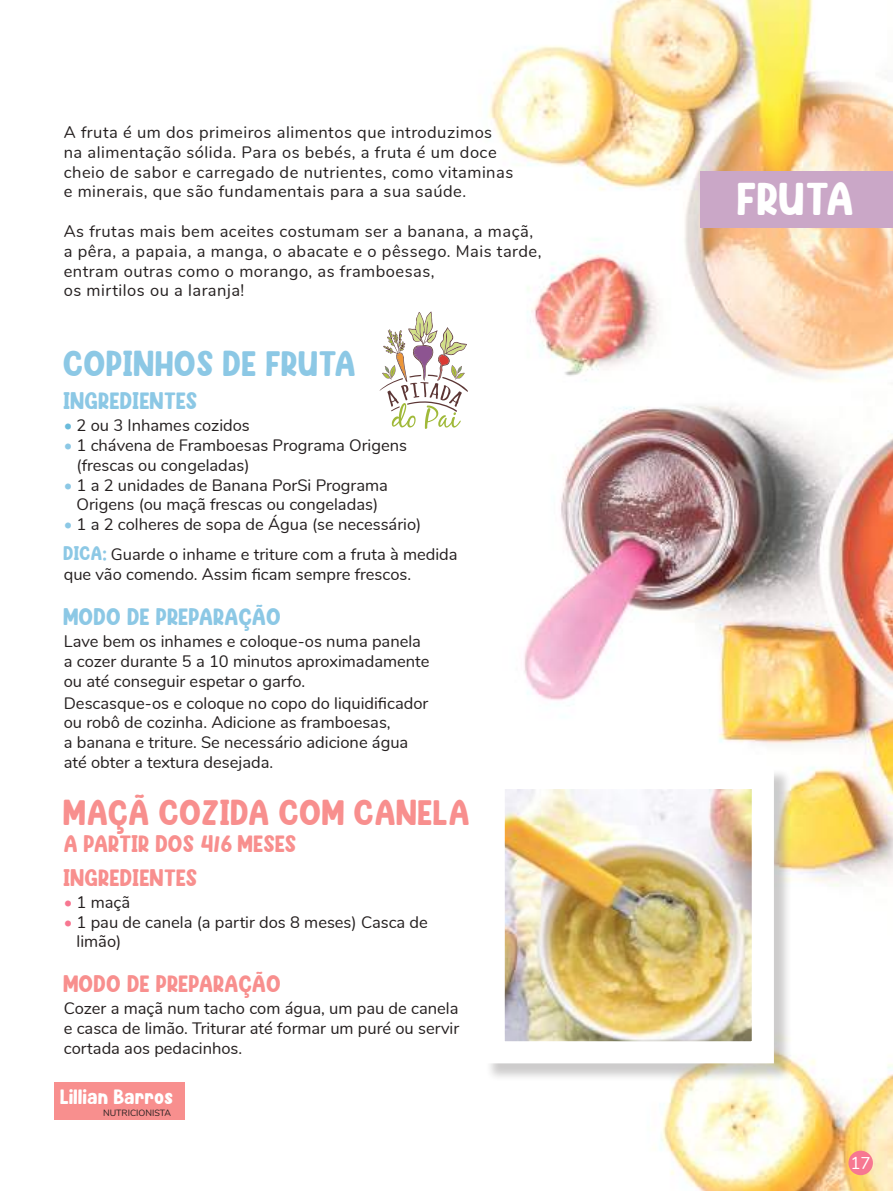
<style>
.page{position:relative;width:893px;height:1191px;background:#fff}
.page>*{position:absolute;margin:0;border:0;box-sizing:border-box;transform-origin:0 0}
.t1{font:46.8px "Milk Kids";color:#fff}
.t2{font:36px "Milk Kids";color:#f88f8e}
.t3{font:36px "Milk Kids";color:#8cc8e5}
.t4{font:24px "Milk Kids";color:#f88f8e}
.t5{font:24px "Milk Kids";color:#8cc8e5}
.t6{font:21.15px "Milk Kids";color:#fff}
.t7{font:16.95px "Nunito";color:#fff}
.t8{font:16.5px/19.8px "Nunito";color:#241f1f}
.t9{font:16.5px/19.8px "Nunito";letter-spacing:.03em;color:#241f1f}
.t10{font:9px "Nunito";color:#241f1f}
.s1{color:#6abbdb}
.s2{color:#8cc8e5}
.s3{font-family:"Milk Kids";font-size:19.65px;color:#8cc8e5}
.s4{color:#f77791}
</style>
<div class="page">
<img style="left:379px;top:0;width:514px;height:1191px">
<div style="left:700px;top:171px;width:193px;height:56px;background:#caa7c7"></div>
<div style="left:485px;top:768px;width:308px;height:314px;background:#241f1f;opacity:.23"></div>
<img style="left:506px;top:789px;width:245px;height:251px">
<div style="left:54px;top:1082px;width:130px;height:38px;background:#f88f8e"></div>
<svg style="left:380px;top:311px;width:88px;height:118px"></svg>
<div style="left:848px;top:1150px;width:25px;height:25px;background:#f77791;border-radius:50%"></div>
<p class="t9" style="left:64px;top:121px;width:451px">A fruta é um dos primeiros alimentos que introduzimos na alimentação sólida. Para os bebés, a fruta é um doce cheio de sabor e carregado de nutrientes, como vitaminas e minerais, que são fundamentais para a sua saúde.</p>
<p class="t9" style="left:64px;top:220px;width:479px">As frutas mais bem aceites costumam ser a banana, a maçã, a pêra, a papaia, a manga, o abacate e o pêssego. Mais tarde, entram outras como o morango, as framboesas,<br>os mirtilos ou a laranja!</p>
<h2 class="t3" style="left:64px;top:342px;width:79px">COPINHOS</h2>
<h2 class="t3" style="left:223px;top:342px;width:135px">DE FRUTA</h2>
<h3 class="t5" style="left:64px;top:386px;width:47px">INGREDIENTES</h3>
<p class="t8" style="left:64px;top:415px;width:188px"><span class="s1">•</span> 2 ou 3 Inhames cozidos</p>
<p class="t8" style="left:77px;top:434px;width:332px;text-indent:-13px"><span class="s2">•</span> 1 chávena de Framboesas Programa Origens (frescas ou congeladas)</p>
<p class="t8" style="left:64px;top:474px;width:326px;text-align:center"><span class="s2">•</span> 1 a 2 unidades de Banana PorSi Programa<br>Origens (ou maçã frescas ou congeladas)</p>
<p class="t8" style="left:64px;top:508px;width:395px;line-height:30px"><span class="s2">•</span> 1 a 2 colheres de sopa de Água (se necessário)<br><span class="s3">DICA:</span> Guarde o inhame e triture com a fruta à medida</p>
<p class="t8" style="left:64px;top:563px;width:349px">que vão comendo. Assim ficam sempre frescos.</p>
<h3 class="t5" style="left:64px;top:602px;width:31px">MODO</h3>
<h3 class="t5" style="left:128px;top:602px;width:127px">DE PREPARAÇÃO</h3>
<p class="t8" style="left:64px;top:630px;width:367px">Lave bem os inhames e coloque-os numa panela a cozer durante 5 a 10 minutos aproximadamente ou até conseguir espetar o garfo.</p>
<p class="t8" style="left:64px;top:692px;width:366px">Descasque-os e coloque no copo do liquidificador ou robô de cozinha. Adicione as framboesas,<br>a banana e triture. Se necessário adicione água até obter a textura desejada.</p>
<h2 class="t2" style="left:64px;top:791px;width:405px">MAÇÃ COZIDA COM CANELA</h2>
<h3 class="t4" style="left:64px;top:829px;width:235px">A PARTIR DOS 4/6 MESES</h3>
<h3 class="t4" style="left:64px;top:863px;width:47px">INGREDIENTES</h3>
<p class="t8" style="left:64px;top:891px;width:68px"><span class="s4">•</span> 1 maçã</p>
<p class="t8" style="left:77px;top:911px;width:353px;text-indent:-13px"><span class="s4">•</span> 1 pau de canela (a partir dos 8 meses) Casca de limão)</p>
<h3 class="t4" style="left:64px;top:969px;width:31px">MODO</h3>
<h3 class="t4" style="left:128px;top:969px;width:127px">DE PREPARAÇÃO</h3>
<p class="t8" style="left:64px;top:997px;width:397px;text-align:justify">Cozer a maçã num tacho com água, um pau de canela e casca de limão. Triturar até formar um puré ou servir cortada aos pedacinhos.</p>
<p class="t6" style="left:60px;top:1084px;width:115px">LILLIAN BARROS</p>
<p class="t10" style="left:103px;top:1106px;width:69px">NUTRICIONISTA</p>
<h1 class="t1" style="left:738px;top:170px;width:119px">FRUTA</h1>
<p class="t7" style="left:850px;top:1150px;width:22px">17</p>
</div>
